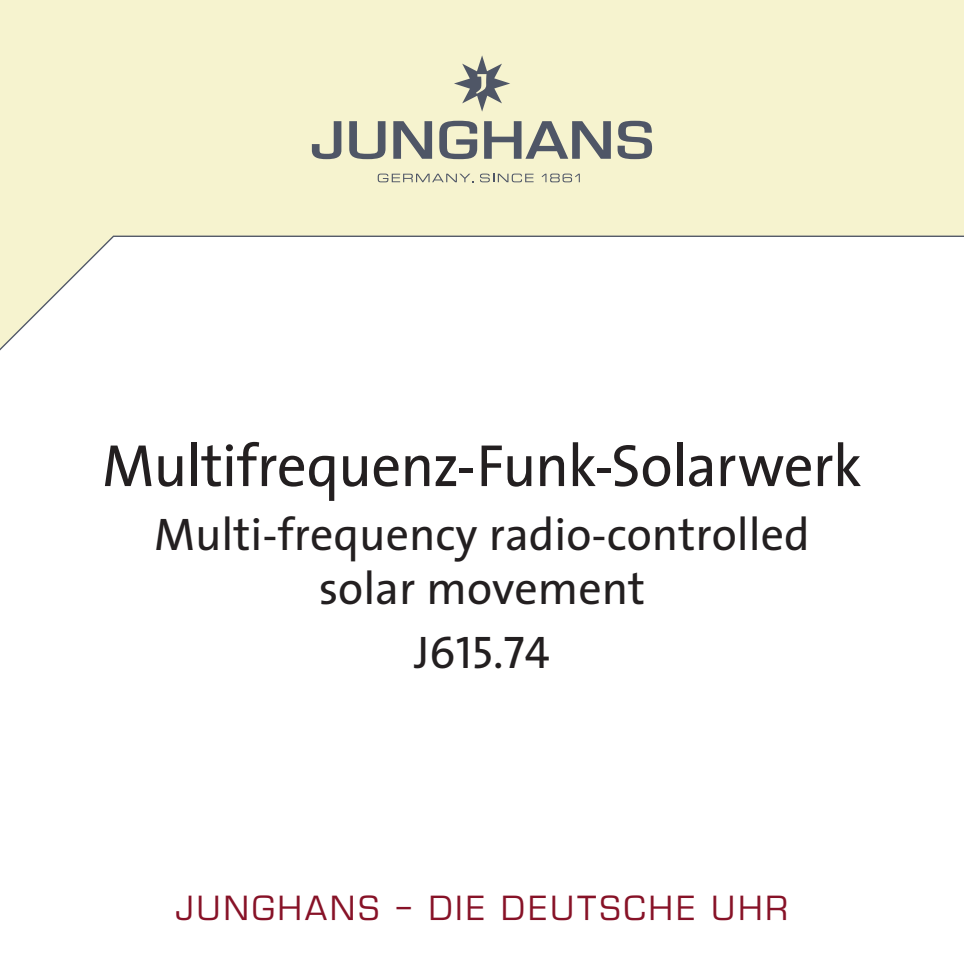
<style>
.page{position:relative;width:964px;height:964px;background:#fff}
.page>*{position:absolute;margin:0;border:0;box-sizing:border-box;transform-origin:0 0}
.t1{font:60px "The Sans";letter-spacing:-.015em;color:#231f20}
.t2{font:46px/54px "The Sans";color:#231f20;text-align:center}
.t3{font:46px "The Sans Caps";color:#231f20}
.t4{font:32px "Eurostile DCD";letter-spacing:.08em;color:#871227}
</style>
<div class="page">
<div style="left:0;top:0;width:964px;height:235px;background:#f6f3cf"></div>
<svg style="left:0;top:235px;width:964px;height:116px"></svg>
<svg style="left:454px;top:55px;width:56px;height:57px;background:#bfbfac"></svg>
<svg style="left:617px;top:121px;width:35px;height:38px"></svg>
<svg style="left:484px;top:121px;width:127px;height:38px;background:#a9ab9e"></svg>
<svg style="left:439px;top:121px;width:38px;height:38px"></svg>
<svg style="left:393px;top:121px;width:39px;height:38px"></svg>
<svg style="left:349px;top:121px;width:36px;height:38px"></svg>
<svg style="left:312px;top:121px;width:29px;height:38px"></svg>
<svg style="left:378px;top:174px;width:95px;height:8px"></svg>
<svg style="left:480px;top:174px;width:53px;height:8px"></svg>
<svg style="left:542px;top:174px;width:38px;height:8px"></svg>
<h1 class="t1" style="left:102px;top:416px;width:761px">Multifrequenz-Funk-Solarwerk</h1>
<p class="t2" style="left:154px;top:506px;width:657px">Multi-frequency radio-controlled solar movement</p>
<p class="t3" style="left:414px;top:614px;width:137px">J615.74</p>
<p class="t4" style="left:175px;top:888px;width:614px">JUNGHANS – DIE DEUTSCHE UHR</p>
</div>
